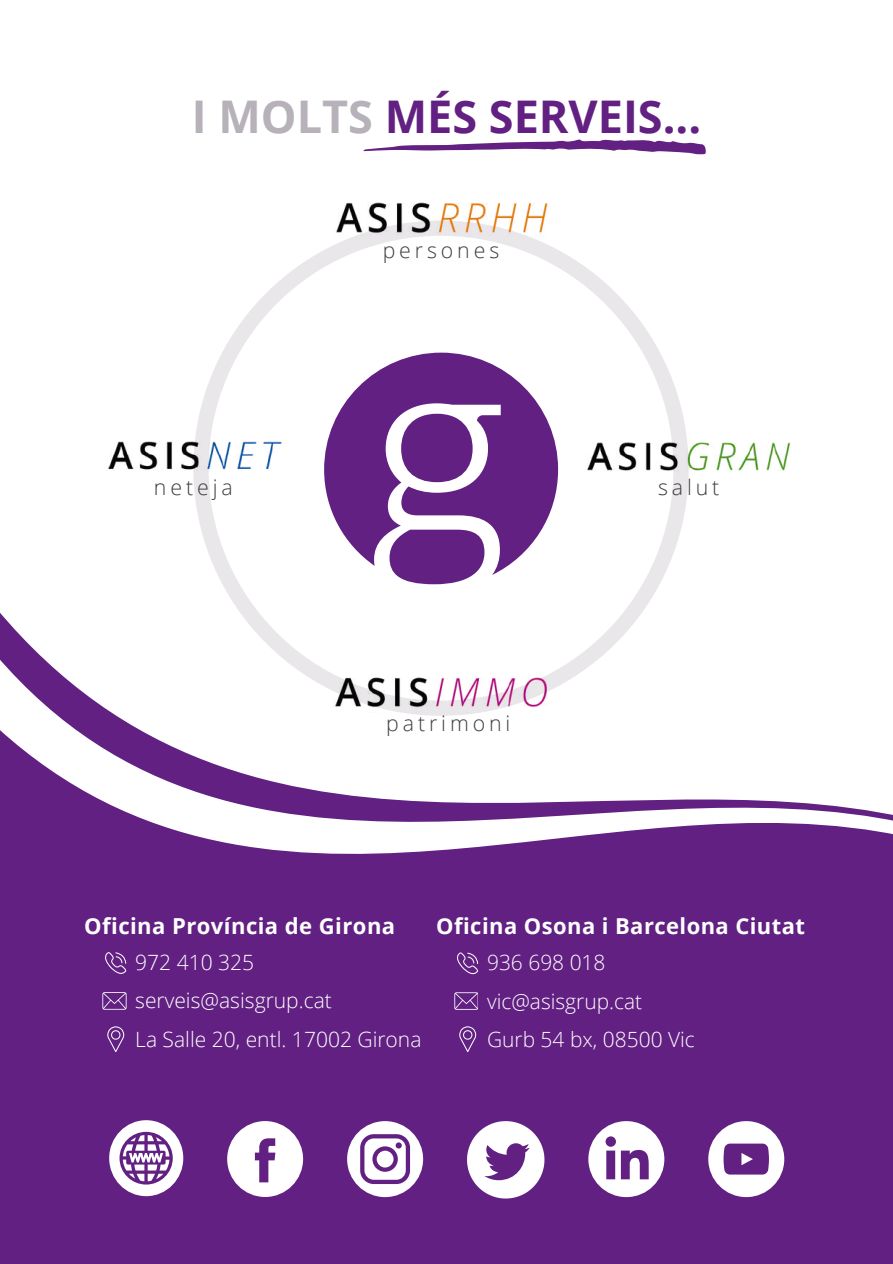
<style>
.page{position:relative;width:893px;height:1264px;background:#fff}
.page>*{position:absolute;margin:0;border:0;box-sizing:border-box;transform-origin:0 0}
.t1{font:700 45px "Open Sans";color:#622082}
.t2{font:700 22.05px "Open Sans";letter-spacing:.02em;color:#fff}
.t3{font:700 21.9px "Open Sans";letter-spacing:.02em;color:#fff}
.t4{font:300 21.3px "Open Sans";letter-spacing:.185em;color:#3f3c40}
.t5{font:300 21px/38.4px "Open Sans";color:#fff}
.s1{color:#b7b1b9}
</style>
<div class="page">
<svg style="left:0;top:641px;width:115px;height:74px"></svg>
<svg style="left:0;top:715px;width:892px;height:184px"></svg>
<svg style="left:193px;top:238px;width:495px;height:477px"></svg>
<svg style="left:324px;top:352px;width:234px;height:232px;fill:#622082"></svg>
<svg style="left:363px;top:139px;width:343px;height:16px"></svg>
<img style="left:336px;top:202px;width:212px;height:36px">
<img style="left:587px;top:438px;width:204px;height:38px">
<img style="left:108px;top:437px;width:174px;height:39px">
<img style="left:332px;top:674px;width:217px;height:38px">
<div style="left:0;top:899px;width:892px;height:364px;background:#622082"></div>
<svg style="left:227px;top:1121px;width:76px;height:75px"></svg>
<svg style="left:467px;top:1121px;width:77px;height:77px"></svg>
<svg style="left:708px;top:1121px;width:76px;height:76px"></svg>
<svg style="left:347px;top:1121px;width:76px;height:76px"></svg>
<svg style="left:588px;top:1121px;width:76px;height:76px"></svg>
<svg style="left:109px;top:1120px;width:74px;height:76px"></svg>
<svg style="left:105px;top:952px;width:22px;height:21px"></svg>
<svg style="left:107px;top:1026px;width:17px;height:26px"></svg>
<svg style="left:102px;top:992px;width:24px;height:17px"></svg>
<svg style="left:457px;top:952px;width:22px;height:22px"></svg>
<svg style="left:459px;top:1026px;width:17px;height:26px"></svg>
<svg style="left:454px;top:992px;width:24px;height:17px"></svg>
<h1 class="t1" style="left:192px;top:85px;width:510px"><span class="s1">I MOLTS</span> MÉS SERVEIS...</h1>
<p class="t4" style="left:382px;top:235px;width:118px">persones</p>
<p class="t4" style="left:154px;top:472px;width:80px">neteja</p>
<p class="t4" style="left:658px;top:472px;width:63px">salut</p>
<p class="t4" style="left:386px;top:708px;width:126px">patrimoni</p>
<p class="t2" style="left:84px;top:910px;width:312px">Oficina Província de Girona</p>
<p class="t3" style="left:436px;top:910px;width:370px">Oficina Osona i Barcelona Ciutat</p>
<p class="t5" style="left:135px;top:942px;width:198px">972 410 325 serveis@asisgrup.cat</p>
<p class="t5" style="left:487px;top:943px;width:157px">936 698 018 vic@asisgrup.cat</p>
<p class="t5" style="left:135px;top:1019px;width:288px">La Salle 20, entl. 17002 Girona</p>
<p class="t5" style="left:487px;top:1019px;width:209px">Gurb 54 bx, 08500 Vic</p>
</div>
